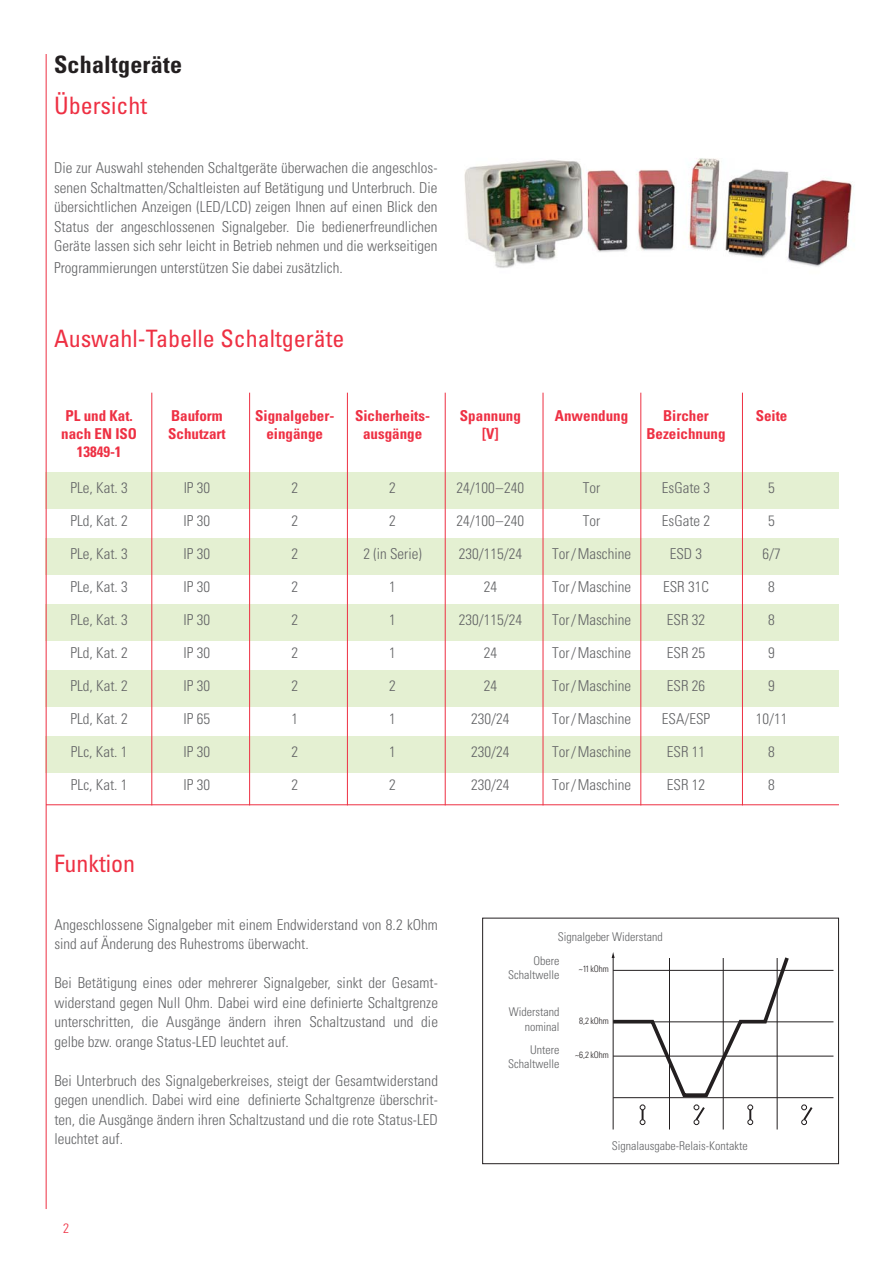
<style>
.page{position:relative;width:893px;height:1263px;background:#fff}
.page>*{position:absolute;margin:0;border:0;box-sizing:border-box;transform-origin:0 0}
.t1{font:condensed 24px "Univers";color:#ee3043}
.t2{font:700 condensed 24px "Univers";letter-spacing:.01em;color:#231f20}
.t3{font:300 condensed 15px/19.5px "Univers";color:#636466;text-align:justify}
.t4{font:700 condensed 15px "Univers";color:#ee3043}
.t5{font:300 condensed 13.5px "Univers";color:#ee3043}
.t6{font:300 condensed 12px/14.4px "Univers";color:#636466;text-align:right}
.t7{font:300 condensed 9px "Univers";color:#231f20}
</style>
<div class="page">
<img style="left:464px;top:158px;width:390px;height:110px">
<div style="left:46px;top:472px;width:793px;height:36px;background:#e4f0d2"></div>
<div style="left:46px;top:538px;width:793px;height:36px;background:#e4f0d2"></div>
<div style="left:46px;top:604px;width:793px;height:36px;background:#e4f0d2"></div>
<div style="left:46px;top:670px;width:793px;height:36px;background:#e4f0d2"></div>
<div style="left:46px;top:736px;width:793px;height:36px;background:#e4f0d2"></div>
<hr style="left:249px;top:393px;width:1px;height:412px;background:#ee3043">
<hr style="left:347px;top:393px;width:1px;height:412px;background:#ee3043">
<hr style="left:445px;top:393px;width:1px;height:412px;background:#ee3043">
<hr style="left:543px;top:393px;width:1px;height:412px;background:#ee3043">
<hr style="left:641px;top:393px;width:1px;height:412px;background:#ee3043">
<hr style="left:742px;top:393px;width:1px;height:412px;background:#ee3043">
<hr style="left:152px;top:393px;width:1px;height:412px;background:#ee3043">
<hr style="left:613px;top:958px;width:1px;height:171px;background:#231f20">
<hr style="left:777px;top:958px;width:1px;height:171px;background:#231f20">
<hr style="left:669px;top:958px;width:1px;height:171px;background:#231f20">
<hr style="left:723px;top:958px;width:1px;height:171px;background:#231f20">
<hr style="left:613px;top:970px;width:220px;height:1px;background:#231f20">
<hr style="left:613px;top:1021px;width:220px;height:1px;background:#231f20">
<hr style="left:613px;top:1056px;width:220px;height:1px;background:#231f20">
<hr style="left:613px;top:1097px;width:220px;height:1px;background:#231f20">
<svg style="left:612px;top:952px;width:180px;height:147px"></svg>
<svg style="left:640px;top:1105px;width:5px;height:20px"></svg>
<svg style="left:694px;top:1105px;width:11px;height:20px"></svg>
<svg style="left:748px;top:1105px;width:5px;height:20px"></svg>
<svg style="left:801px;top:1105px;width:12px;height:20px"></svg>
<div style="left:482px;top:918px;width:357px;height:246px;border:1px solid #231f20"></div>
<hr style="left:46px;top:804px;width:793px;height:1px;background:#ee3043">
<hr style="left:46px;top:54px;width:1px;height:1155px;background:#ee3043">
<h1 class="t2" style="left:54px;top:56px;width:129px">Schaltgeräte</h1>
<h1 class="t1" style="left:54px;top:96px;width:95px">Übersicht</h1>
<p class="t3" style="left:54px;top:160px;width:385px">Die zur Auswahl stehenden Schaltgeräte überwachen die angeschlos&shy;senen Schaltmatten/Schaltleisten auf Betätigung und Unterbruch. Die übersichtlichen Anzeigen (LED/LCD) zeigen Ihnen auf einen Blick den Status der angeschlossenen Signalgeber. Die bedienerfreundlichen Geräte lassen sich sehr leicht in Betrieb nehmen und die werkseitigen</p>
<p class="t3" style="left:54px;top:260px;width:290px">Programmierungen unterstützen Sie dabei zusätzlich.</p>
<h1 class="t1" style="left:54px;top:330px;width:292px">Auswahl-Tabelle Schaltgeräte</h1>
<p class="t4" style="left:65px;top:410px;width:69px">PL und Kat.</p>
<p class="t4" style="left:171px;top:410px;width:53px">Bauform</p>
<p class="t4" style="left:255px;top:410px;width:81px">Signalgeber-</p>
<p class="t4" style="left:355px;top:410px;width:77px">Sicherheits-</p>
<p class="t4" style="left:460px;top:410px;width:62px">Spannung</p>
<p class="t4" style="left:555px;top:410px;width:75px">Anwendung</p>
<p class="t4" style="left:663px;top:410px;width:47px">Bircher</p>
<p class="t4" style="left:756px;top:410px;width:33px">Seite</p>
<p class="t4" style="left:61px;top:428px;width:77px">nach EN ISO</p>
<p class="t4" style="left:168px;top:428px;width:59px">Schutzart</p>
<p class="t4" style="left:266px;top:428px;width:58px">eingänge</p>
<p class="t4" style="left:363px;top:428px;width:61px">ausgänge</p>
<p class="t4" style="left:482px;top:428px;width:18px">[V]</p>
<p class="t4" style="left:646px;top:428px;width:81px">Bezeichnung</p>
<p class="t4" style="left:77px;top:446px;width:46px">13849-1</p>
<p class="t3" style="left:70px;top:480px;width:59px">PLe, Kat. 3</p>
<p class="t3" style="left:184px;top:480px;width:28px">IP 30</p>
<p class="t3" style="left:291px;top:480px;width:8px">2</p>
<p class="t3" style="left:389px;top:480px;width:8px">2</p>
<p class="t3" style="left:457px;top:480px;width:69px">24/100–240</p>
<p class="t3" style="left:583px;top:480px;width:19px">Tor</p>
<p class="t3" style="left:662px;top:480px;width:50px">EsGate 3</p>
<p class="t3" style="left:768px;top:480px;width:8px">5</p>
<p class="t3" style="left:70px;top:513px;width:59px">PLd, Kat. 2</p>
<p class="t3" style="left:184px;top:513px;width:28px">IP 30</p>
<p class="t3" style="left:291px;top:513px;width:8px">2</p>
<p class="t3" style="left:389px;top:513px;width:8px">2</p>
<p class="t3" style="left:457px;top:513px;width:69px">24/100–240</p>
<p class="t3" style="left:583px;top:513px;width:19px">Tor</p>
<p class="t3" style="left:662px;top:513px;width:50px">EsGate 2</p>
<p class="t3" style="left:768px;top:513px;width:8px">5</p>
<p class="t3" style="left:70px;top:546px;width:59px">PLe, Kat. 3</p>
<p class="t3" style="left:184px;top:546px;width:28px">IP 30</p>
<p class="t3" style="left:291px;top:546px;width:8px">2</p>
<p class="t3" style="left:363px;top:546px;width:60px">2 (in Serie)</p>
<p class="t3" style="left:459px;top:546px;width:65px">230/115/24</p>
<p class="t3" style="left:552px;top:546px;width:80px">Tor / Maschine</p>
<p class="t3" style="left:670px;top:546px;width:34px">ESD 3</p>
<p class="t3" style="left:762px;top:546px;width:20px">6/7</p>
<p class="t3" style="left:70px;top:579px;width:59px">PLe, Kat. 3</p>
<p class="t3" style="left:184px;top:579px;width:28px">IP 30</p>
<p class="t3" style="left:291px;top:579px;width:8px">2</p>
<p class="t3" style="left:389px;top:579px;width:8px">1</p>
<p class="t3" style="left:484px;top:579px;width:15px">24</p>
<p class="t3" style="left:552px;top:579px;width:80px">Tor / Maschine</p>
<p class="t3" style="left:663px;top:579px;width:47px">ESR 31C</p>
<p class="t3" style="left:768px;top:579px;width:8px">8</p>
<p class="t3" style="left:70px;top:612px;width:59px">PLe, Kat. 3</p>
<p class="t3" style="left:184px;top:612px;width:28px">IP 30</p>
<p class="t3" style="left:291px;top:612px;width:8px">2</p>
<p class="t3" style="left:389px;top:612px;width:8px">1</p>
<p class="t3" style="left:459px;top:612px;width:65px">230/115/24</p>
<p class="t3" style="left:552px;top:612px;width:80px">Tor / Maschine</p>
<p class="t3" style="left:667px;top:612px;width:40px">ESR 32</p>
<p class="t3" style="left:768px;top:612px;width:8px">8</p>
<p class="t3" style="left:70px;top:645px;width:59px">PLd, Kat. 2</p>
<p class="t3" style="left:184px;top:645px;width:28px">IP 30</p>
<p class="t3" style="left:291px;top:645px;width:8px">2</p>
<p class="t3" style="left:389px;top:645px;width:8px">1</p>
<p class="t3" style="left:484px;top:645px;width:15px">24</p>
<p class="t3" style="left:552px;top:645px;width:80px">Tor / Maschine</p>
<p class="t3" style="left:667px;top:645px;width:40px">ESR 25</p>
<p class="t3" style="left:768px;top:645px;width:8px">9</p>
<p class="t3" style="left:70px;top:678px;width:59px">PLd, Kat. 2</p>
<p class="t3" style="left:184px;top:678px;width:28px">IP 30</p>
<p class="t3" style="left:291px;top:678px;width:8px">2</p>
<p class="t3" style="left:389px;top:678px;width:8px">2</p>
<p class="t3" style="left:484px;top:678px;width:15px">24</p>
<p class="t3" style="left:552px;top:678px;width:80px">Tor / Maschine</p>
<p class="t3" style="left:667px;top:678px;width:40px">ESR 26</p>
<p class="t3" style="left:768px;top:678px;width:8px">9</p>
<p class="t3" style="left:70px;top:711px;width:59px">PLd, Kat. 2</p>
<p class="t3" style="left:184px;top:711px;width:28px">IP 65</p>
<p class="t3" style="left:291px;top:711px;width:8px">1</p>
<p class="t3" style="left:389px;top:711px;width:8px">1</p>
<p class="t3" style="left:471px;top:711px;width:40px">230/24</p>
<p class="t3" style="left:552px;top:711px;width:80px">Tor / Maschine</p>
<p class="t3" style="left:662px;top:711px;width:50px">ESA/ESP</p>
<p class="t3" style="left:756px;top:711px;width:33px">10/11</p>
<p class="t3" style="left:71px;top:744px;width:58px">PLc, Kat. 1</p>
<p class="t3" style="left:184px;top:744px;width:28px">IP 30</p>
<p class="t3" style="left:291px;top:744px;width:8px">2</p>
<p class="t3" style="left:389px;top:744px;width:8px">1</p>
<p class="t3" style="left:471px;top:744px;width:40px">230/24</p>
<p class="t3" style="left:552px;top:744px;width:80px">Tor / Maschine</p>
<p class="t3" style="left:667px;top:744px;width:40px">ESR 11</p>
<p class="t3" style="left:768px;top:744px;width:8px">8</p>
<p class="t3" style="left:71px;top:777px;width:58px">PLc, Kat. 1</p>
<p class="t3" style="left:184px;top:777px;width:28px">IP 30</p>
<p class="t3" style="left:291px;top:777px;width:8px">2</p>
<p class="t3" style="left:389px;top:777px;width:8px">2</p>
<p class="t3" style="left:471px;top:777px;width:40px">230/24</p>
<p class="t3" style="left:552px;top:777px;width:80px">Tor / Maschine</p>
<p class="t3" style="left:667px;top:777px;width:40px">ESR 12</p>
<p class="t3" style="left:768px;top:777px;width:8px">8</p>
<h1 class="t1" style="left:54px;top:854px;width:83px">Funktion</h1>
<p class="t3" style="left:54px;top:916px;width:385px">Angeschlossene Signalgeber mit einem Endwiderstand von 8.2 kOhm sind auf Änderung des Ruhestroms überwacht.</p>
<p class="t3" style="left:54px;top:975px;width:385px">Bei Betätigung eines oder mehrerer Signalgeber, sinkt der Gesamt&shy;widerstand gegen Null Ohm. Dabei wird eine definierte Schaltgrenze unterschritten, die Ausgänge ändern ihren Schaltzustand und die gelbe bzw. orange Status-LED leuchtet auf.</p>
<p class="t3" style="left:54px;top:1072px;width:385px">Bei Unterbruch des Signalgeberkreises, steigt der Gesamtwiderstand gegen unendlich. Dabei wird eine definierte Schaltgrenze überschrit&shy;ten, die Ausgänge ändern ihren Schaltzustand und die rote Status-LED leuchtet auf.</p>
<p class="t5" style="left:63px;top:1223px;width:7px">2</p>
<p class="t6" style="left:558px;top:931px;width:107px">Signalgeber Widerstand</p>
<p class="t6" style="left:508px;top:955px;width:53px">Obere<br>Schaltwelle</p>
<p class="t6" style="left:509px;top:1006px;width:52px">Widerstand nominal</p>
<p class="t6" style="left:508px;top:1044px;width:53px">Untere<br>Schaltwelle</p>
<p class="t7" style="left:579px;top:966px;width:32px">~11kOhm</p>
<p class="t7" style="left:579px;top:1017px;width:31px">8,2 kOhm</p>
<p class="t7" style="left:575px;top:1051px;width:35px">~6,2 kOhm</p>
<p class="t6" style="left:612px;top:1140px;width:137px">Signalausgabe-Relais-Kontakte</p>
</div>
